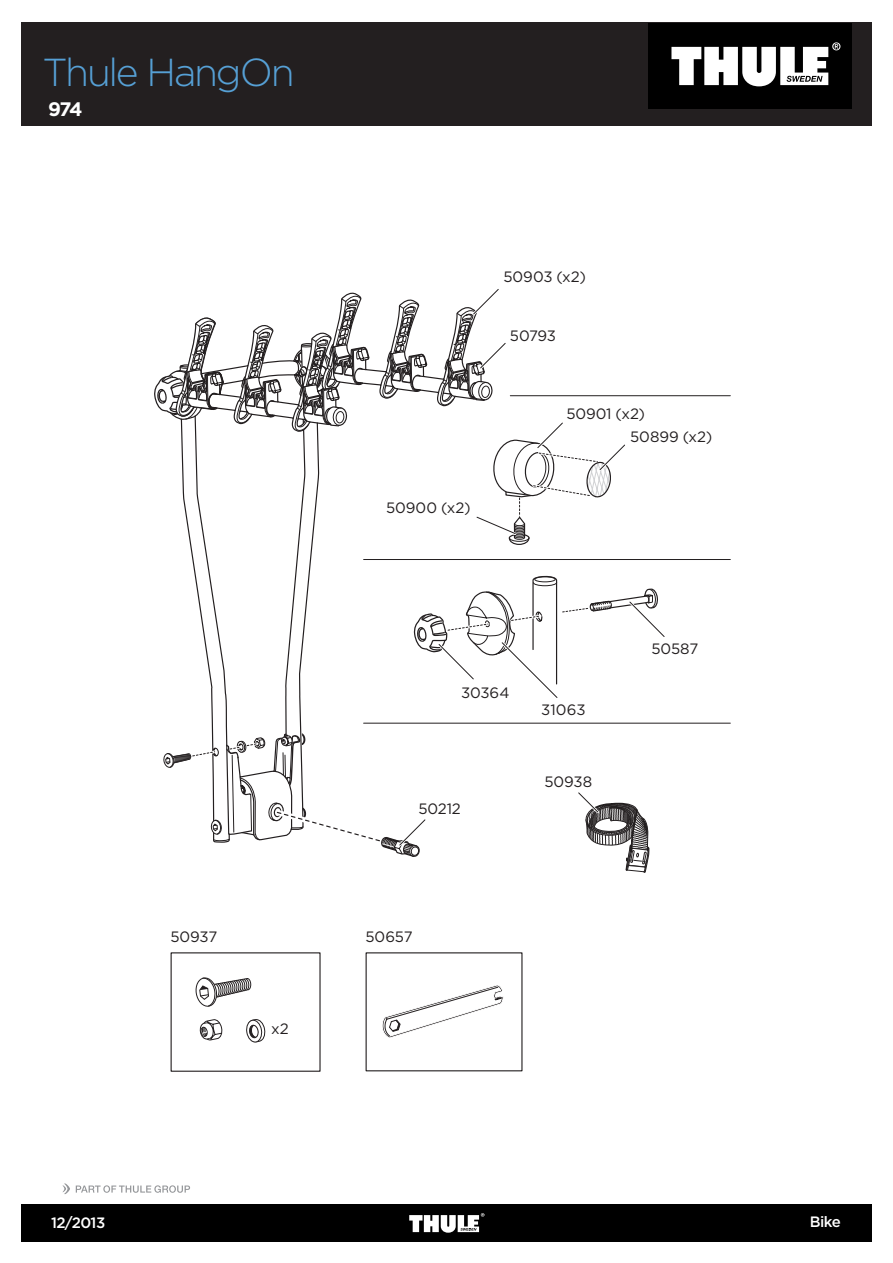
<style>
.page{position:relative;width:893px;height:1263px;background:#fff}
.page>*{position:absolute;margin:0;border:0;box-sizing:border-box;transform-origin:0 0}
.Productname_Page_1{font:300 39px "Thule";letter-spacing:-.055em;color:#56a0d5}
.Number_1_2{font:700 19.5px "Thule";color:#fff}
.t1{font:15px "Thule";letter-spacing:-.01em;color:#231f20}
.sidfot_vänster{font:500 15px "Thule";letter-spacing:-.04em;color:#fff}
.sidfot{font:500 15px "Thule";color:#fff}
</style>
<div class="page">
<svg style="left:63px;top:1183px;width:7px;height:11px"></svg>
<svg style="left:76px;top:1185px;width:114px;height:8px"></svg>
<hr style="left:364px;top:559px;width:366px;height:1px;background:#231f20">
<hr style="left:364px;top:723px;width:366px;height:1px;background:#231f20">
<hr style="left:510px;top:395px;width:220px;height:1px;background:#231f20">
<svg style="left:578px;top:792px;width:72px;height:81px"></svg>
<svg style="left:194px;top:546px;width:112px;height:187px"></svg>
<svg style="left:163px;top:733px;width:263px;height:124px"></svg>
<svg style="left:154px;top:289px;width:474px;height:257px"></svg>
<svg style="left:414px;top:575px;width:251px;height:123px"></svg>
<div style="left:22px;top:22px;width:850px;height:103px;background:#231f20"></div>
<div style="left:22px;top:1204px;width:850px;height:38px;background:#000"></div>
<svg style="left:409px;top:1213px;width:75px;height:20px"></svg>
<div style="left:648px;top:23px;width:204px;height:85px;background:#000"></div>
<svg style="left:671px;top:42px;width:169px;height:44px"></svg>
<svg style="left:382px;top:985px;width:122px;height:53px"></svg>
<svg style="left:246px;top:1019px;width:20px;height:24px"></svg>
<div style="left:244px;top:978px;width:7px;height:12px;border:1px solid #231f20;border-radius:50%"></div>
<div style="left:242px;top:978px;width:7px;height:13px;border:1px solid #231f20;border-radius:50%"></div>
<div style="left:240px;top:979px;width:7px;height:12px;border:1px solid #231f20;border-radius:50%"></div>
<div style="left:238px;top:979px;width:7px;height:13px;border:1px solid #231f20;border-radius:50%"></div>
<div style="left:236px;top:979px;width:7px;height:13px;border:1px solid #231f20;border-radius:50%"></div>
<div style="left:234px;top:980px;width:7px;height:13px;border:1px solid #231f20;border-radius:50%"></div>
<div style="left:232px;top:980px;width:7px;height:13px;border:1px solid #231f20;border-radius:50%"></div>
<div style="left:229px;top:980px;width:9px;height:14px;border:1px solid #231f20;border-radius:50%"></div>
<div style="left:227px;top:981px;width:9px;height:13px;border:1px solid #231f20;border-radius:50%"></div>
<div style="left:225px;top:981px;width:9px;height:14px;border:1px solid #231f20;border-radius:50%"></div>
<div style="left:223px;top:981px;width:9px;height:14px;border:1px solid #231f20;border-radius:50%"></div>
<div style="left:221px;top:982px;width:9px;height:13px;border:1px solid #231f20;border-radius:50%"></div>
<div style="left:219px;top:982px;width:9px;height:14px;border:1px solid #231f20;border-radius:50%"></div>
<div style="left:217px;top:982px;width:9px;height:14px;border:1px solid #231f20;border-radius:50%"></div>
<div style="left:215px;top:983px;width:9px;height:14px;border:1px solid #231f20;border-radius:50%"></div>
<div style="left:213px;top:983px;width:9px;height:14px;border:1px solid #231f20;border-radius:50%"></div>
<div style="left:211px;top:983px;width:9px;height:15px;border:1px solid #231f20;border-radius:50%"></div>
<svg style="left:195px;top:977px;width:23px;height:30px"></svg>
<svg style="left:199px;top:1019px;width:24px;height:22px"></svg>
<p class="Productname_Page_1" style="left:43px;top:48px;width:254px">Thule HangOn</p>
<p class="Number_1_2" style="left:48px;top:97px;width:36px">974</p>
<p class="t1" style="left:504px;top:267px;width:84px">50903 (x2)</p>
<p class="t1" style="left:386px;top:498px;width:86px">50900 (x2)</p>
<p class="t1" style="left:510px;top:326px;width:48px">50793</p>
<p class="t1" style="left:566px;top:404px;width:80px">50901 (x2)</p>
<p class="t1" style="left:630px;top:427px;width:84px">50899 (x2)</p>
<p class="t1" style="left:461px;top:683px;width:50px">30364</p>
<p class="t1" style="left:651px;top:639px;width:48px">50587</p>
<p class="t1" style="left:541px;top:700px;width:46px">31063</p>
<p class="t1" style="left:418px;top:799px;width:44px">50212</p>
<p class="t1" style="left:544px;top:772px;width:49px">50938</p>
<p class="t1" style="left:171px;top:927px;width:48px">50937</p>
<p class="t1" style="left:366px;top:927px;width:49px">50657</p>
<p class="t1" style="left:271px;top:1019px;width:19px">x2</p>
<p class="sidfot_vänster" style="left:51px;top:1212px;width:56px">12/2013</p>
<p class="sidfot" style="left:810px;top:1212px;width:33px">Bike</p>
</div>
